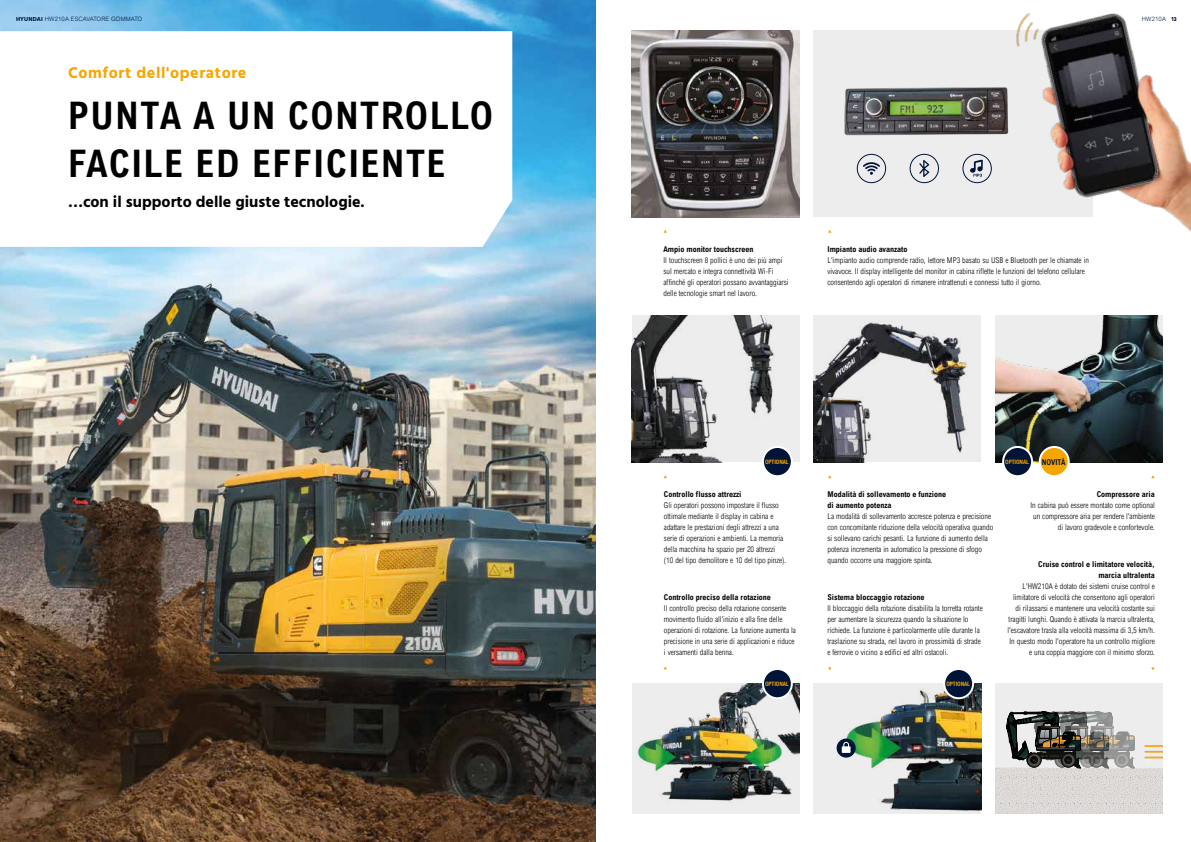
<style>
.page{position:relative;width:1191px;height:842px;background:#fff}
.page>*{position:absolute;margin:0;border:0;box-sizing:border-box;transform-origin:0 0}
.t1{font:700 condensed 38px/48px "Arial";letter-spacing:.04em;color:#000}
.t2{font:700 16px "Hind";color:#000}
.t3{font:700 16px "Hind";letter-spacing:.04em;color:#f7a600}
.t4{font:300 condensed 8px/11px "Arial";color:#000}
.t5{font:700 condensed 8px/11px "Arial";color:#000}
.t6{font:700 condensed 8px "Arial";letter-spacing:-.01em;color:#001437}
.t7{font:300 6px "Arial";letter-spacing:.02em;color:#001437}
.t8{font:700 condensed 6px "Arial";letter-spacing:-.02em;color:#f7a600}
.s1{font-family:"Hind";font-weight:700}
</style>
<div class="page">
<img style="left:0;top:0;width:595px;height:842px">
<img style="left:813px;top:316px;width:168px;height:146px">
<img style="left:995px;top:316px;width:167px;height:146px">
<div style="left:995px;top:683px;width:167px;height:131px;background:#ededed"></div>
<svg style="left:995px;top:711px;width:167px;height:103px"></svg>
<img style="left:632px;top:683px;width:167px;height:129px">
<div style="left:813px;top:683px;width:168px;height:131px;background:#ededed"></div>
<img style="left:846px;top:683px;width:135px;height:128px">
<svg style="left:0;top:31px;width:512px;height:216px"></svg>
<svg style="left:836px;top:738px;width:19px;height:20px"></svg>
<svg style="left:841px;top:742px;width:9px;height:11px"></svg>
<img style="left:631px;top:31px;width:168px;height:186px">
<img style="left:632px;top:316px;width:167px;height:146px">
<div style="left:813px;top:31px;width:279px;height:186px;background:#ededed"></div>
<img style="left:844px;top:87px;width:133px;height:97px">
<img style="left:977px;top:13px;width:214px;height:219px">
<svg style="left:863px;top:162px;width:17px;height:13px"></svg>
<div style="left:856px;top:154px;width:30px;height:29px;border:1px solid #001437;border-radius:50%"></div>
<svg style="left:919px;top:160px;width:10px;height:17px"></svg>
<div style="left:909px;top:154px;width:30px;height:29px;border:1px solid #001437;border-radius:50%"></div>
<svg style="left:970px;top:159px;width:12px;height:18px"></svg>
<div style="left:962px;top:154px;width:29px;height:29px;border:1px solid #001437;border-radius:50%"></div>
<div style="left:763px;top:447px;width:29px;height:29px;background:#001437;border-radius:50%"></div>
<div style="left:762px;top:446px;width:31px;height:31px;border:2px solid #fff;border-radius:50%"></div>
<div style="left:1039px;top:447px;width:29px;height:29px;background:#f7a600;border-radius:50%"></div>
<div style="left:1038px;top:446px;width:31px;height:31px;border:2px solid #fff;border-radius:50%"></div>
<div style="left:1003px;top:447px;width:29px;height:29px;background:#001437;border-radius:50%"></div>
<div style="left:1002px;top:446px;width:31px;height:31px;border:2px solid #fff;border-radius:50%"></div>
<div style="left:944px;top:669px;width:29px;height:29px;background:#001437;border-radius:50%"></div>
<div style="left:943px;top:668px;width:31px;height:31px;border:2px solid #fff;border-radius:50%"></div>
<div style="left:763px;top:669px;width:29px;height:29px;background:#001437;border-radius:50%"></div>
<div style="left:762px;top:668px;width:31px;height:31px;border:2px solid #fff;border-radius:50%"></div>
<p class="t7" style="left:16px;top:15px;width:128px"><span class="s1">HYUNDAI</span> HW210A ESCAVATORE GOMMATO</p>
<p class="t7" style="left:1141px;top:15px;width:37px">HW210A <span class="s1">13</span></p>
<h2 class="t3" style="left:68px;top:63px;width:180px">Comfort dell'operatore</h2>
<h1 class="t1" style="left:68px;top:91px;width:427px">PUNTA A UN CONTROLLO<br>FACILE ED EFFICIENTE</h1>
<h2 class="t2" style="left:68px;top:192px;width:298px">…con il supporto delle giuste tecnologie.</h2>
<p class="t5" style="left:663px;top:243px;width:91px">Ampio monitor touchscreen</p>
<p class="t4" style="left:663px;top:254px;width:127px">Il touchscreen 8 pollici è uno dei più ampi sul mercato e integra connettività Wi-Fi affinché gli operatori possano avvantaggiarsi delle tecnologie smart nel lavoro.</p>
<p class="t5" style="left:827px;top:243px;width:81px">Impianto audio avanzato</p>
<p class="t4" style="left:827px;top:254px;width:263px">L'impianto audio comprende radio, lettore MP3 basato su USB e Bluetooth per le chiamate in vivavoce. Il display intelligente del monitor in cabina riflette le funzioni del telefono cellulare consentendo agli operatori di rimanere intrattenuti e connessi tutto il giorno.</p>
<p class="t8" style="left:765px;top:458px;width:25px">OPTIONAL</p>
<p class="t8" style="left:1005px;top:458px;width:25px">OPTIONAL</p>
<p class="t6" style="left:1042px;top:457px;width:25px">NOVITÀ</p>
<p class="t5" style="left:664px;top:488px;width:79px">Controllo flusso attrezzi</p>
<p class="t4" style="left:664px;top:499px;width:124px">Gli operatori possono impostare il flusso ottimale mediante il display in cabina e adattare le prestazioni degli attrezzi a una serie di operazioni e ambienti. La memoria della macchina ha spazio per 20 attrezzi (10 del tipo demolitore e 10 del tipo pinze).</p>
<p class="t5" style="left:664px;top:591px;width:108px">Controllo preciso della rotazione</p>
<p class="t4" style="left:664px;top:602px;width:133px">Il controllo preciso della rotazione consente movimento fluido all'inizio e alla fine delle operazioni di rotazione. La funzione aumenta la precisione in una serie di applicazioni e riduce i versamenti dalla benna.</p>
<p class="t5" style="left:827px;top:488px;width:120px">Modalità di sollevamento e funzione di aumento potenza</p>
<p class="t4" style="left:827px;top:510px;width:167px">La modalità di sollevamento accresce potenza e precisione con concomitante riduzione della velocità operativa quando si sollevano carichi pesanti. La funzione di aumento della potenza incrementa in automatico la pressione di sfogo quando occorre una maggiore spinta.</p>
<p class="t5" style="left:827px;top:591px;width:98px">Sistema bloccaggio rotazione</p>
<p class="t4" style="left:827px;top:602px;width:157px">Il bloccaggio della rotazione disabilita la torretta rotante per aumentare la sicurezza quando la situazione lo richiede. La funzione è particolarmente utile durante la traslazione su strada, nel lavoro in prossimità di strade e ferrovie o vicino a edifici ed altri ostacoli.</p>
<p class="t8" style="left:765px;top:680px;width:25px">OPTIONAL</p>
<p class="t8" style="left:946px;top:680px;width:25px">OPTIONAL</p>
<p class="t5" style="left:1096px;top:488px;width:60px">Compressore aria</p>
<p class="t4" style="left:1030px;top:499px;width:126px;text-align:right">In cabina può essere montato come optional un compressore aria per rendere l'ambiente di lavoro gradevole e confortevole.</p>
<p class="t5" style="left:1038px;top:558px;width:118px;text-align:right">Cruise control e limitatore velocità, marcia ultralenta</p>
<p class="t4" style="left:1007px;top:580px;width:149px;text-align:right">L'HW210A è dotato dei sistemi cruise control e limitatore di velocità che consentono agli operatori di rilassarsi e mantenere una velocità costante sui tragitti lunghi. Quando è attivata la marcia ultralenta, l'escavatore trasla alla velocità massima di 3,5 km/h.<br>In questo modo l'operatore ha un controllo migliore e una coppia maggiore con il minimo sforzo.</p>
</div>
